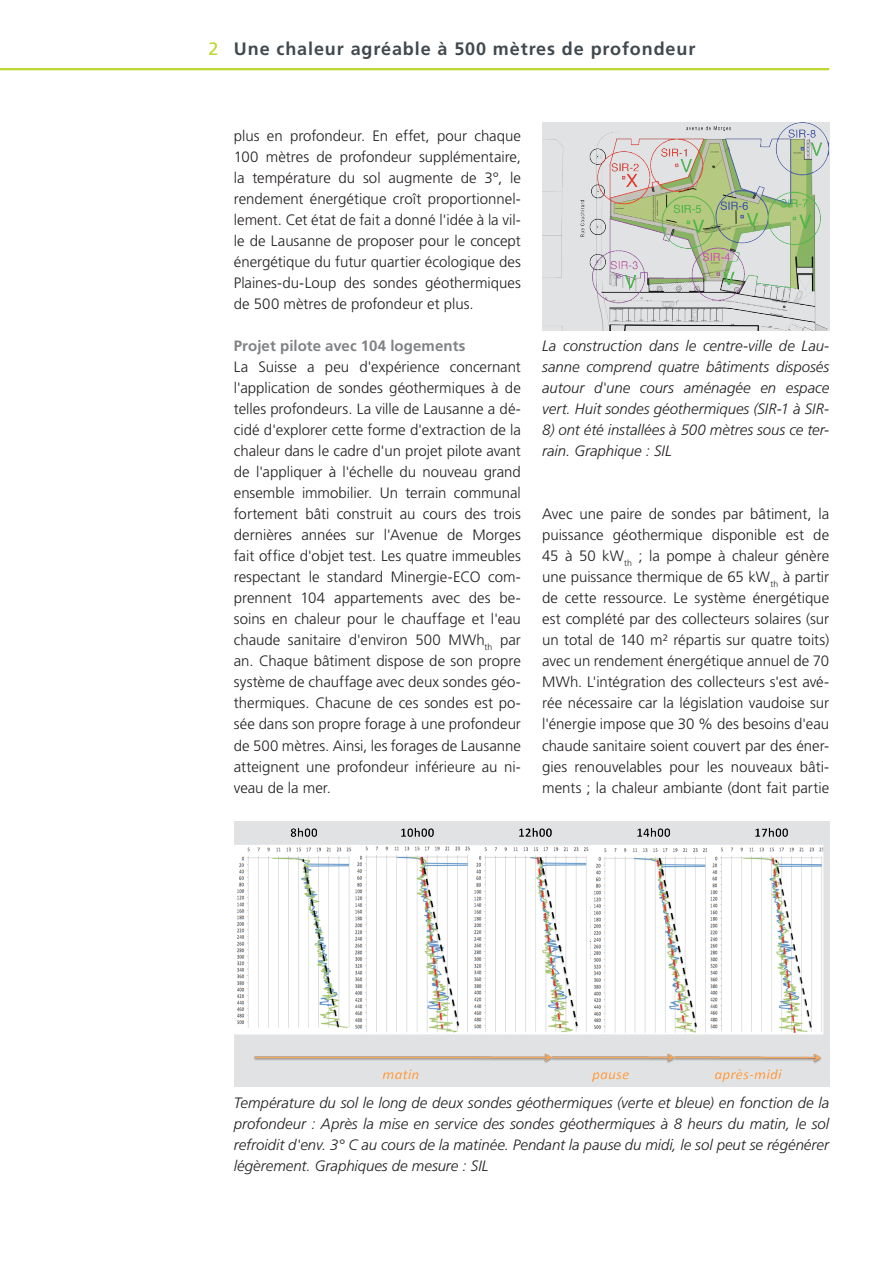
<style>
.page{position:relative;width:893px;height:1263px;background:#fff}
.page>*{position:absolute;margin:0;border:0;box-sizing:border-box;transform-origin:0 0}
.t1{font:700 18px "Frutiger LT Std";letter-spacing:.05em;color:#41494e}
.t2{font:300 15px/21px "Frutiger LT Std";color:#231f20;text-align:justify}
.t3{font:italic 300 15px/21px "Frutiger LT Std";color:#231f20;text-align:justify}
.t4{font:700 15px "Frutiger LT Std";letter-spacing:.005em;color:#808285}
.s1{font-weight:400;color:#bed630}
</style>
<div class="page">
<hr style="left:0;top:68px;width:829px;height:2px;background:#bed630">
<img style="left:542px;top:122px;width:286px;height:208px">
<img style="left:234px;top:821px;width:595px;height:265px">
<p class="t1" style="left:208px;top:38px;width:489px"><span class="s1">2</span> Une chaleur agréable à 500 mètres de profondeur</p>
<p class="t2" style="left:234px;top:126px;width:289px">plus en profondeur. En effet, pour chaque 100 mètres de profondeur supplémentaire, la température du sol augmente de 3°, le rendement énergétique croît proportionnel&shy;lement. Cet état de fait a donné l'idée à la vil&shy;le de Lausanne de proposer pour le concept énergétique du futur quartier écologique des Plaines-du-Loup des sondes géothermiques de 500 mètres de profondeur et plus.</p>
<p class="t4" style="left:234px;top:337px;width:233px">Projet pilote avec 104 logements</p>
<p class="t2" style="left:234px;top:357px;width:289px">La Suisse a peu d'expérience concernant l'application de sondes géothermiques à de telles profondeurs. La ville de Lausanne a dé&shy;cidé d'explorer cette forme d'extraction de la chaleur dans le cadre d'un projet pilote avant de l'appliquer à l'échelle du nouveau grand ensemble immobilier. Un terrain communal fortement bâti construit au cours des trois dernières années sur l'Avenue de Morges fait office d'objet test. Les quatre immeubles respectant le standard Minergie-ECO com&shy;prennent 104 appartements avec des be&shy;soins en chaleur pour le chauffage et l'eau chaude sanitaire d'environ 500 MWh<sub>th</sub> par an. Chaque bâtiment dispose de son propre système de chauffage avec deux sondes géo&shy;thermiques. Chacune de ces sondes est po&shy;sée dans son propre forage à une profondeur de 500 mètres. Ainsi, les forages de Lausanne atteignent une profondeur inférieure au ni&shy;veau de la mer.</p>
<p class="t3" style="left:542px;top:336px;width:289px">La construction dans le centre-ville de Lau&shy;sanne comprend quatre bâtiments disposés autour d'une cours aménagée en espace vert. Huit sondes géothermiques (SIR-1 à SIR-</p>
<p class="t3" style="left:542px;top:420px;width:289px">8) ont été installées à 500 mètres sous ce ter&shy;rain. Graphique : SIL</p>
<p class="t2" style="left:542px;top:504px;width:289px">Avec une paire de sondes par bâtiment, la puissance géothermique disponible est de 45 à 50 kW<sub>th</sub> ; la pompe à chaleur génère une puissance thermique de 65 kW<sub>th</sub> à partir de cette ressource. Le système énergétique est complété par des collecteurs solaires (sur un total de 140 m² répartis sur quatre toits) avec un rendement énergétique annuel de 70<br>MWh. L'intégration des collecteurs s'est avé&shy;rée nécessaire car la législation vaudoise sur l'énergie impose que 30 % des besoins d'eau chaude sanitaire soient couvert par des éner&shy;gies renouvelables pour les nouveaux bâti&shy;ments ; la chaleur ambiante (dont fait partie</p>
<p class="t3" style="left:234px;top:1092px;width:597px">Température du sol le long de deux sondes géothermiques (verte et bleue) en fonction de la profondeur : Après la mise en service des sondes géothermiques à 8 heurs du matin, le sol refroidit d'env. 3° C au cours de la matinée. Pendant la pause du midi, le sol peut se régénérer légèrement. Graphiques de mesure : SIL</p>
</div>
